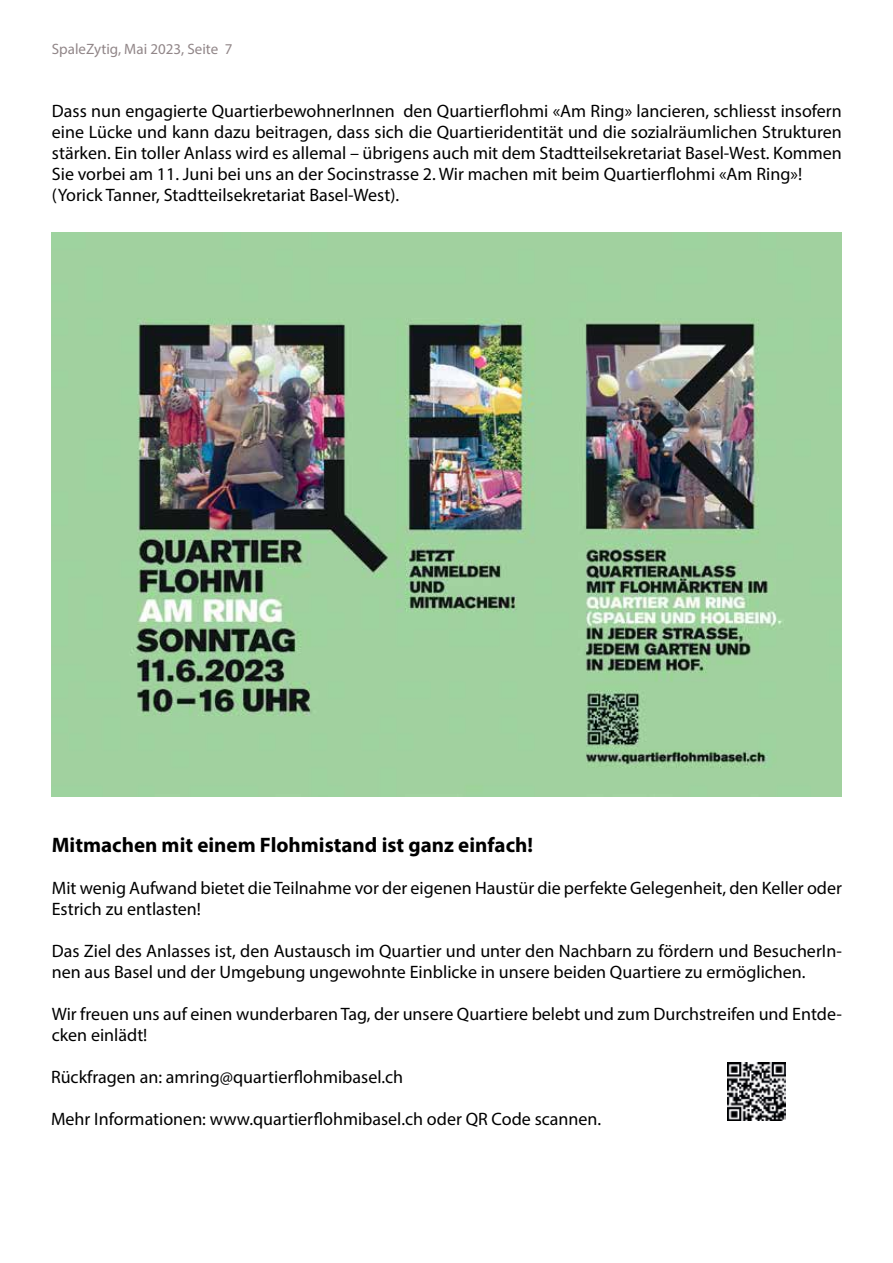
<style>
.page{position:relative;width:893px;height:1263px;background:#fff}
.page>*{position:absolute;margin:0;border:0;box-sizing:border-box;transform-origin:0 0}
.t1{font:700 21px "Myriad Pro";color:#000}
.t2{font:18px/21px "Myriad Pro";color:#000}
.t3{font:15px "Myriad Pro";color:#918688}
</style>
<div class="page">
<img style="left:51px;top:233px;width:791px;height:470px">
<svg style="left:51px;top:703px;width:791px;height:418px"></svg>
<img style="left:727px;top:1062px;width:58px;height:58px">
<p class="t3" style="left:52px;top:40px;width:182px">SpaleZytig, Mai 2023, Seite 7</p>
<p class="t2" style="left:52px;top:100px;width:791px">Dass nun engagierte QuartierbewohnerInnen den Quartierflohmi «Am Ring» lancieren, schliesst insofern eine Lücke und kann dazu beitragen, dass sich die Quartieridentität und die sozialräumlichen Strukturen stärken. Ein toller Anlass wird es allemal – übrigens auch mit dem Stadtteilsekretariat Basel-West. Kommen Sie vorbei am 11. Juni bei uns an der Socinstrasse 2. Wir machen mit beim Quartierflohmi «Am Ring»! (Yorick Tanner, Stadtteilsekretariat Basel-West).</p>
<p class="t1" style="left:52px;top:831px;width:483px">Mitmachen mit einem Flohmistand ist ganz einfach!</p>
<p class="t2" style="left:52px;top:877px;width:792px">Mit wenig Aufwand bietet die Teilnahme vor der eigenen Haustür die perfekte Gelegenheit, den Keller oder<br>Estrich zu entlasten!</p>
<p class="t2" style="left:52px;top:940px;width:792px">Das Ziel des Anlasses ist, den Austausch im Quartier und unter den Nachbarn zu fördern und BesucherIn&shy;nen aus Basel und der Umgebung ungewohnte Einblicke in unsere beiden Quartiere zu ermöglichen.</p>
<p class="t2" style="left:52px;top:1003px;width:792px">Wir freuen uns auf einen wunderbaren Tag, der unsere Quartiere belebt und zum Durchstreifen und Entde&shy;cken einlädt!</p>
<p class="t2" style="left:51px;top:1066px;width:354px">Rückfragen an: amring@quartierflohmibasel.ch</p>
<p class="t2" style="left:51px;top:1108px;width:552px">Mehr Informationen: www.quartierflohmibasel.ch oder QR Code scannen.</p>
</div>
